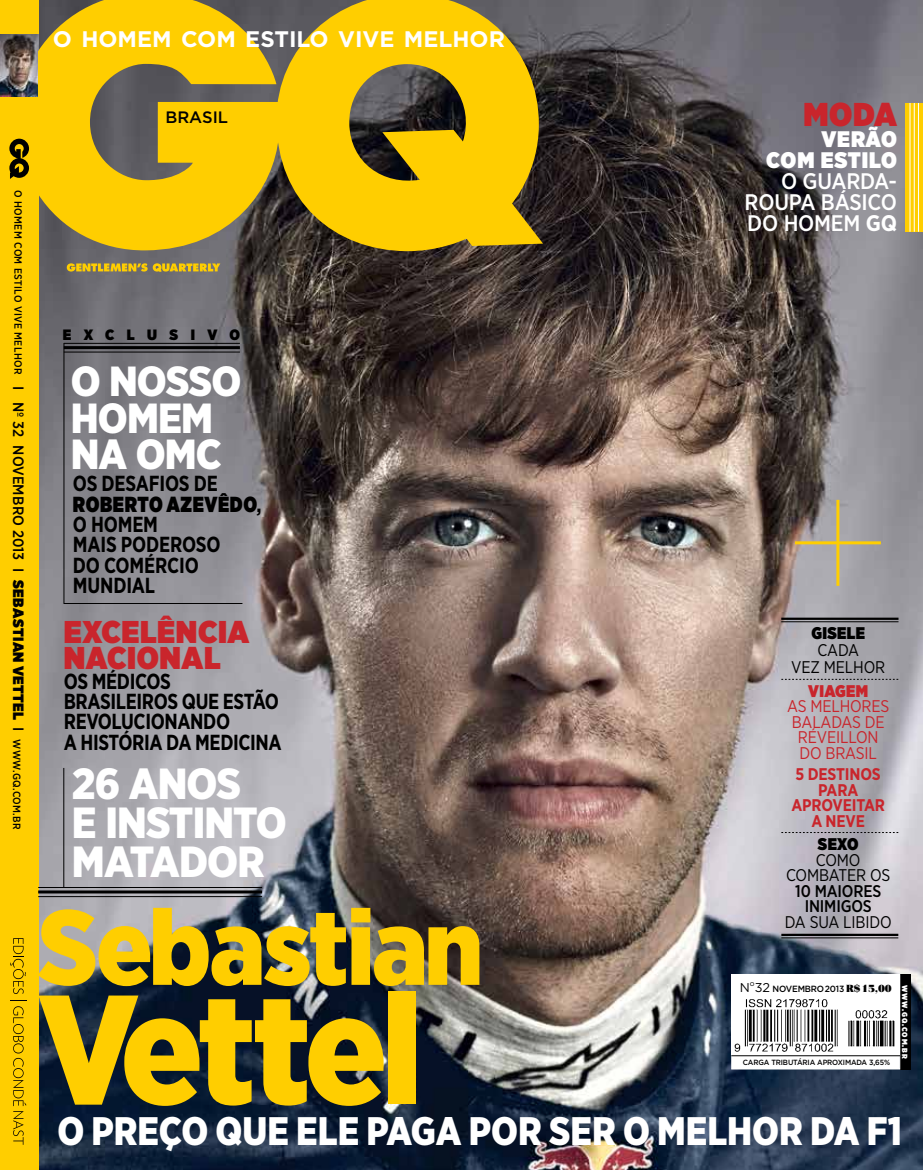
<style>
.page{position:relative;width:923px;height:1170px;background:#fff}
.page>*{position:absolute;margin:0;border:0;box-sizing:border-box;transform-origin:0 0}
.t1{font:900 154.95px "Gotham Narrow";letter-spacing:-.04em;color:#ffce00}
.t2{font:900 106.35px "Gotham Narrow";letter-spacing:-.025em;color:#ffce00}
.t3{font:900 43.5px/39px "Gotham Narrow";letter-spacing:-.02em;color:#fff}
.t4{font:900 42px/36.3px "Gotham Narrow";letter-spacing:-.02em;color:#fff}
.t5{font:900 39.75px "Gotham Narrow";color:#fff;scale:.95 1}
.t6{font:900 33px "Gotham Narrow";color:#c9252c}
.t7{font:900 31.5px/25.8px "Gotham Narrow";letter-spacing:.02em;color:#c9252c}
.t8{font:500 22.5px/21px "Gotham Narrow";letter-spacing:-.015em;color:#fff}
.t9{font:700 22.5px "Gotham";color:#fff}
.t10{font:900 22.5px "Gotham Narrow";letter-spacing:.04em;color:#fff}
.t11{font:700 22.5px "Gotham Narrow";color:#fff}
.t12{font:700 21.75px/20.2px "Gotham Narrow";letter-spacing:-.02em;color:#000;scale:.9 1}
.t13{font:900 21.75px "Gotham Narrow";color:#000;scale:.9 1}
.t14{font:16.95px/17px "Gotham Narrow";letter-spacing:-.01em;color:#000;text-align:center;scale:.96 1}
.t15{font:16.95px/15.5px "Gotham Narrow";letter-spacing:-.01em;color:#c9252c;text-align:center;scale:.96 1}
.t16{font:700 16.95px/15.5px "Gotham Narrow";letter-spacing:-.01em;color:#c9252c;text-align:center;scale:.96 1}
.t17{font:500 16.95px/15.5px "Gotham Narrow";letter-spacing:-.01em;color:#000;text-align:center;scale:.96 1}
.t18{font:900 16.95px "Gotham Narrow";color:#000;scale:.96 1}
.t19{font:900 16.95px "Gotham Narrow";color:#c9252c;scale:.96 1}
.t20{font:500 16.5px "Gotham";color:#000}
.t21{font:900 15px "Gotham Narrow";color:#000}
.t22{font:12.75px "Gotham";color:#000}
.t23{font:500 10.5px "Gotham Narrow";letter-spacing:.03em;color:#000}
.t24{font:500 9px "Gotham";letter-spacing:-.02em;color:#000;scale:.95 1}
.t25{font:500 7.5px "Gotham";letter-spacing:-.02em;color:#000;scale:.95 1}
.t26{font:900 7.5px "Gotham Narrow";color:#fff}
.t27{font:7.5px "Gotham";color:#000}
.s1{font-size:15px}
.s2{font-weight:900;font-size:15px}
.s3{font-weight:900}
.s4{font-weight:400;font-size:12.75px}
.s5{font-family:"Fenice Std";font-weight:900;font-size:10.35px}
</style>
<div class="page">
<img style="left:38px;top:0;width:885px;height:1169px">
<div style="left:0;top:0;width:38px;height:1169px;background:#ffce00"></div>
<img style="left:0;top:34px;width:38px;height:63px">
<svg style="left:9px;top:139px;width:20px;height:40px"></svg>
<svg style="left:10px;top:938px;width:16px;height:55px"></svg>
<svg style="left:10px;top:1000px;width:17px;height:105px"></svg>
<svg style="left:13px;top:1111px;width:11px;height:33px"></svg>
<svg style="left:280px;top:0;width:263px;height:251px;background:#c6a212"></svg>
<svg style="left:38px;top:0;width:242px;height:251px;background:#caa81c"></svg>
<svg style="left:67px;top:263px;width:153px;height:9px"></svg>
<hr style="left:64px;top:343px;width:176px;height:1px;background:#000">
<hr style="left:64px;top:346px;width:176px;height:3px;background:#000">
<hr style="left:64px;top:352px;width:176px;height:1px;background:#000">
<hr style="left:64px;top:343px;width:1px;height:260px;background:#000">
<hr style="left:836px;top:500px;width:3px;height:85px;background:#ffce00">
<hr style="left:795px;top:541px;width:86px;height:3px;background:#ffce00">
<hr style="left:38px;top:887px;width:224px;height:1px;background:#000">
<hr style="left:38px;top:896px;width:224px;height:1px;background:#000">
<hr style="left:38px;top:890px;width:224px;height:3px;background:#000">
<hr style="left:64px;top:603px;width:178px;height:1px;background:#000">
<hr style="left:64px;top:767px;width:1px;height:120px;background:#000">
<svg style="left:905px;top:103px;width:18px;height:129px;background:#ffd00d"></svg>
<hr style="left:909px;top:103px;width:1px;height:129px;background:#fff">
<hr style="left:914px;top:103px;width:1px;height:129px;background:#fff">
<hr style="left:918px;top:103px;width:1px;height:129px;background:#fff">
<svg style="left:781px;top:679px;width:117px;height:1px"></svg>
<svg style="left:781px;top:832px;width:117px;height:1px"></svg>
<hr style="left:781px;top:933px;width:117px;height:2px;background:#000">
<hr style="left:781px;top:937px;width:117px;height:1px;background:#000">
<hr style="left:781px;top:617px;width:117px;height:3px;background:#000">
<hr style="left:781px;top:621px;width:117px;height:1px;background:#000">
<div style="left:900px;top:974px;width:10px;height:95px;background:#000"></div>
<div style="left:731px;top:974px;width:169px;height:95px;background:#fff"></div>
<img style="left:734px;top:999px;width:161px;height:53px">
<hr style="left:731px;top:1055px;width:169px;height:1px;background:#000">
<p class="t9" style="left:53px;top:24px;width:453px">O HOMEM COM ESTILO VIVE MELHOR</p>
<p class="t23" style="left:25px;top:190px;width:640px;rotate:90deg">O HOMEM COM ESTILO VIVE MELHOR <span class="s1">I Nº 32 NOVEMBRO 2013 I</span> <span class="s2">SEBASTIAN VETTEL</span> <span class="s1">I</span> WWW.GQ.COM.BR</p>
<p class="t20" style="left:165px;top:106px;width:64px">BRASIL</p>
<p class="t21" style="left:63px;top:324px;width:124px">EXCLUSIV</p>
<p class="t21" style="left:229px;top:324px;width:12px">O</p>
<h3 class="t4" style="left:71px;top:363px;width:172px">O NOSSO<br>HOMEM<br>NA OMC</h3>
<p class="t12" style="left:73px;top:473px;width:162px">OS DESAFIOS DE</p>
<p class="t13" style="left:73px;top:489px;width:45px">ROBERT</p>
<p class="t12" style="left:73px;top:493px;width:211px;text-indent:76px"><span class="s3">O AZEVÊDO</span>,<br>O HOMEM<br>MAIS PODEROSO<br>DO COMÉRCIO<br>MUNDIAL</p>
<h3 class="t7" style="left:64px;top:618px;width:171px">EXCELÊNCIA<br>NACIONAL</h3>
<p class="t12" style="left:64px;top:671px;width:244px">OS MÉDICOS<br>BRASILEIROS QUE ESTÃO<br>REVOLUCIONANDO<br>A HISTÓRIA DA MEDICINA</p>
<h3 class="t3" style="left:72px;top:763px;width:216px">26 ANOS<br>E INSTINTO<br>MATADOR</h3>
<h2 class="t2" style="left:38px;top:877px;width:447px">Sebastian</h2>
<h1 class="t1" style="left:38px;top:947px;width:386px">Vettel</h1>
<h3 class="t6" style="left:803px;top:92px;width:95px">MODA</h3>
<p class="t10" style="left:821px;top:124px;width:76px">VERÃO</p>
<p class="t10" style="left:766px;top:145px;width:17px">COM</p>
<p class="t10" style="left:820px;top:145px;width:77px">ESTILO</p>
<p class="t8" style="left:744px;top:170px;width:154px;text-indent:36px">O GUARDA-<br>RO UPA BÁSICO<br>DO HOMEM</p>
<p class="t11" style="left:866px;top:209px;width:33px">GQ</p>
<p class="t18" style="left:811px;top:621px;width:22px">GISELE</p>
<p class="t14" style="left:791px;top:641px;width:99px">CADA<br>VEZ MELHOR</p>
<p class="t19" style="left:808px;top:679px;width:64px">VIAGEM</p>
<p class="t15" style="left:787px;top:698px;width:108px">AS MELHORES<br>BALADAS DE<br>RÉVEILLON<br>DO BRASI L</p>
<p class="t16" style="left:791px;top:766px;width:99px">5 DESTINOS<br>PARA<br>APROVEITAR<br>A NEVE</p>
<p class="t18" style="left:818px;top:832px;width:44px">SEXO</p>
<p class="t14" style="left:786px;top:851px;width:110px;line-height:15.5px">COMO<br>COMBATER OS</p>
<p class="t17" style="left:795px;top:882px;width:91px">10 MAIORES<br>INIMIGOS</p>
<p class="t14" style="left:785px;top:913px;width:113px">DA SUA LI BI DO</p>
<p class="t22" style="left:740px;top:978px;width:12px">N</p>
<p class="t27" style="left:749px;top:978px;width:6px">o</p>
<p class="t24" style="left:755px;top:982px;width:145px"><span class="s4">32</span> NOVEMBRO2013 <span class="s5">R$ 15,00</span></p>
<p class="t25" style="left:743px;top:1057px;width:69px">CARGA TRIBUTÁRIA</p>
<p class="t25" style="left:817px;top:1057px;width:78px">APROXIMADA 3,65%</p>
<p class="t26" style="left:910px;top:985px;width:75px;rotate:90deg">WWW.GQ.COM.BR</p>
<h3 class="t5" style="left:57px;top:1104px;width:890px">O PREÇO QUE ELE PAGA POR SER O MELHOR DA F1</h3>
</div>
